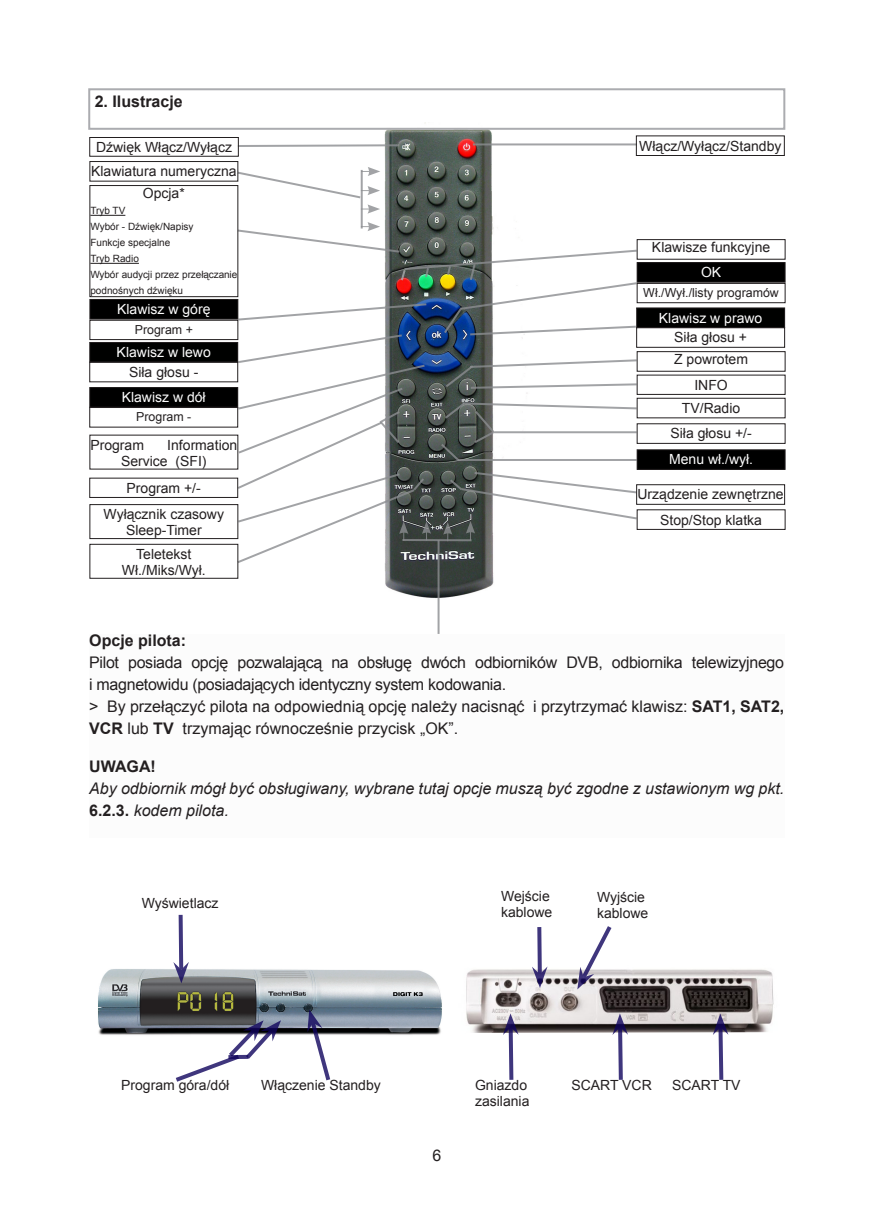
<style>
.page{position:relative;width:873px;height:1225px;background:#fff}
.page>*{position:absolute;margin:0;border:0;box-sizing:border-box;transform-origin:0 0}
.t1{font:16px/22px "Arial";letter-spacing:-.02em;color:#231f20}
.t2{font:16px/22px "Arial";color:#231f20}
.t3{font:italic 16px/22px "Arial";color:#231f20}
.t4{font:700 16px "Arial";color:#231f20}
.t5{font:14px/16px "Arial";color:#231f20}
.t6{font:14px "Arial";color:#fdfdfd}
.t7{font:14px "Arial";color:#fcfcfc}
.t8{font:12.4px "Arial";color:#231f20}
.t9{font:10px/16px "Arial";color:#231f20}
.s1{font-weight:700}
.s2{font-weight:700;font-style:normal}
</style>
<div class="page">
<img style="left:360px;top:123px;width:202px;height:487px">
<div style="left:88px;top:88px;width:697px;height:42px;border:2px solid #abacb0"></div>
<hr style="left:473px;top:143px;width:164px;height:2px;background:#8b8d90">
<hr style="left:438px;top:540px;width:2px;height:94px;background:#8b8d90">
<img style="left:98px;top:954px;width:344px;height:81px">
<svg style="left:179px;top:914px;width:4px;height:47px"></svg>
<svg style="left:173px;top:961px;width:16px;height:22px"></svg>
<svg style="left:307px;top:1009px;width:25px;height:72px"></svg>
<svg style="left:174px;top:1020px;width:107px;height:62px"></svg>
<img style="left:466px;top:969px;width:308px;height:64px">
<svg style="left:577px;top:926px;width:36px;height:63px"></svg>
<div style="left:537px;top:927px;width:5px;height:47px;background:#3f367d"></div>
<svg style="left:532px;top:966px;width:16px;height:22px"></svg>
<svg style="left:612px;top:1013px;width:16px;height:67px"></svg>
<svg style="left:713px;top:1013px;width:15px;height:67px"></svg>
<svg style="left:503px;top:1013px;width:16px;height:67px"></svg>
<svg style="left:239px;top:143px;width:162px;height:5px"></svg>
<hr style="left:361px;top:170px;width:2px;height:58px;background:#8b8d90">
<svg style="left:238px;top:167px;width:142px;height:47px"></svg>
<svg style="left:235px;top:222px;width:404px;height:343px"></svg>
<div style="left:636px;top:135px;width:149px;height:21px;border:1px solid #231f20"></div>
<div style="left:637px;top:239px;width:149px;height:21px;border:1px solid #231f20"></div>
<div style="left:637px;top:262px;width:148px;height:20px;background:#000"></div>
<div style="left:637px;top:262px;width:149px;height:21px;border:1px solid #231f20"></div>
<div style="left:637px;top:374px;width:149px;height:21px;border:1px solid #231f20"></div>
<div style="left:637px;top:308px;width:148px;height:19px;background:#000100"></div>
<div style="left:636px;top:307px;width:149px;height:21px;border:1px solid #231f20"></div>
<div style="left:637px;top:398px;width:149px;height:20px;border:1px solid #231f20"></div>
<div style="left:636px;top:327px;width:149px;height:21px;border:1px solid #231f20"></div>
<div style="left:637px;top:283px;width:149px;height:20px;border:1px solid #231f20"></div>
<div style="left:637px;top:351px;width:149px;height:21px;border:1px solid #231f20"></div>
<div style="left:637px;top:423px;width:149px;height:21px;border:1px solid #231f20"></div>
<div style="left:637px;top:450px;width:148px;height:19px;background:#000"></div>
<div style="left:637px;top:449px;width:149px;height:21px;border:1px solid #231f20"></div>
<div style="left:636px;top:484px;width:149px;height:21px;border:1px solid #231f20"></div>
<div style="left:637px;top:509px;width:149px;height:21px;border:1px solid #231f20"></div>
<div style="left:89px;top:137px;width:150px;height:20px;border:1px solid #231f20"></div>
<hr style="left:90px;top:215px;width:35px;height:1px;background:#231f20">
<hr style="left:90px;top:263px;width:49px;height:1px;background:#231f20">
<div style="left:89px;top:185px;width:149px;height:112px;border:1px solid #231f20"></div>
<div style="left:90px;top:299px;width:148px;height:20px;background:#000"></div>
<div style="left:89px;top:299px;width:149px;height:20px;border:1px solid #231f20"></div>
<div style="left:89px;top:477px;width:149px;height:21px;border:1px solid #231f20"></div>
<div style="left:90px;top:342px;width:148px;height:20px;background:#000100"></div>
<div style="left:89px;top:342px;width:149px;height:20px;border:1px solid #231f20"></div>
<div style="left:89px;top:362px;width:149px;height:20px;border:1px solid #231f20"></div>
<div style="left:89px;top:320px;width:149px;height:20px;border:1px solid #231f20"></div>
<div style="left:89px;top:407px;width:149px;height:20px;border:1px solid #231f20"></div>
<div style="left:90px;top:387px;width:148px;height:20px;background:#000"></div>
<div style="left:89px;top:387px;width:149px;height:20px;border:1px solid #231f20"></div>
<div style="left:89px;top:161px;width:149px;height:21px;border:1px solid #231f20"></div>
<div style="left:89px;top:504px;width:149px;height:35px;border:1px solid #231f20"></div>
<div style="left:89px;top:544px;width:149px;height:35px;border:1px solid #231f20"></div>
<p class="t4" style="left:95px;top:91px;width:90px">2. Ilustracje</p>
<p class="t5" style="left:96px;top:139px;width:137px">Dźwięk Włącz/Wyłącz</p>
<p class="t5" style="left:143px;top:185px;width:44px">Opcja*</p>
<p class="t9" style="left:90px;top:203px;width:37px">Tryb TV</p>
<p class="t9" style="left:90px;top:219px;width:105px">Wybór - Dźwięk/Napisy</p>
<p class="t9" style="left:90px;top:235px;width:82px">Funkcje specjalne</p>
<p class="t9" style="left:90px;top:251px;width:50px">Tryb Radio</p>
<p class="t9" style="left:90px;top:267px;width:148px">Wybór audycji przez przełączanie podnośnych dźwięku</p>
<p class="t7" style="left:117px;top:300px;width:95px">Klawisz w górę</p>
<p class="t5" style="left:91px;top:163px;width:147px">Klawiatura numeryczna</p>
<p class="t8" style="left:135px;top:321px;width:60px">Program +</p>
<p class="t6" style="left:117px;top:343px;width:96px">Klawisz w lewo</p>
<p class="t5" style="left:129px;top:364px;width:71px">Siła głosu -</p>
<p class="t6" style="left:122px;top:388px;width:86px">Klawisz w dół</p>
<p class="t5" style="left:90px;top:437px;width:55px">Program</p>
<p class="t8" style="left:136px;top:408px;width:57px">Program -</p>
<p class="t5" style="left:121px;top:437px;width:118px;text-indent:46px">Information<br>Service (SFI)</p>
<p class="t5" style="left:127px;top:480px;width:76px">Program +/-</p>
<p class="t5" style="left:104px;top:506px;width:122px">Wyłącznik czasowy</p>
<p class="t5" style="left:126px;top:522px;width:77px">Sleep-Timer</p>
<p class="t5" style="left:136px;top:546px;width:57px">Teletekst</p>
<p class="t5" style="left:122px;top:562px;width:85px">Wł./Miks/Wył.</p>
<p class="t5" style="left:639px;top:138px;width:144px">Włącz/Wyłącz/Standby</p>
<p class="t5" style="left:652px;top:239px;width:120px">Klawisze funkcyjne</p>
<p class="t7" style="left:701px;top:263px;width:22px">OK</p>
<p class="t8" style="left:643px;top:284px;width:137px">Wł./Wył./listy programów</p>
<p class="t6" style="left:659px;top:308px;width:105px">Klawisz w prawo</p>
<p class="t5" style="left:674px;top:329px;width:74px">Siła głosu +</p>
<p class="t5" style="left:674px;top:351px;width:75px">Z powrotem</p>
<p class="t5" style="left:694px;top:377px;width:35px">INFO</p>
<p class="t5" style="left:682px;top:400px;width:60px">TV/Radio</p>
<p class="t5" style="left:670px;top:425px;width:83px">Siła głosu +/-</p>
<p class="t7" style="left:669px;top:450px;width:86px">Menu wł./wył.</p>
<p class="t5" style="left:637px;top:486px;width:148px">Urządzenie zewnętrzne</p>
<p class="t5" style="left:660px;top:511px;width:103px">Stop/Stop klatka</p>
<p class="t4" style="left:89px;top:629px;width:98px">Opcje pilota:</p>
<p class="t1" style="left:89px;top:651px;width:696px">Pilot posiada opcję pozwalającą na obsługę dwóch odbiorników DVB, odbiornika telewizyjnego i magnetowidu (posiadających identyczny system kodowania.</p>
<p class="t2" style="left:89px;top:695px;width:697px">&gt; By przełączyć pilota na odpowiednią opcję należy nacisnąć i przytrzymać klawisz: <span class="s1">SAT1, SAT2,<br>VCR</span> lub <span class="s1">TV</span> trzymając równocześnie przycisk „OK”.</p>
<p class="t4" style="left:89px;top:755px;width:68px">UWAGA!</p>
<p class="t3" style="left:89px;top:777px;width:697px">Aby odbiornik mógł być obsługiwany, wybrane tutaj opcje muszą być zgodne z ustawionym wg pkt.<br><span class="s2">6.2.3.</span> kodem pilota.</p>
<p class="t5" style="left:142px;top:895px;width:78px">Wyświetlacz</p>
<p class="t5" style="left:501px;top:888px;width:53px">Wejście kablowe</p>
<p class="t5" style="left:597px;top:889px;width:53px">Wyjście kablowe</p>
<p class="t5" style="left:121px;top:1077px;width:110px">Program góra/dół</p>
<p class="t5" style="left:261px;top:1077px;width:121px">Włączenie Standby</p>
<p class="t1" style="left:432px;top:1144px;width:10px">6</p>
<p class="t5" style="left:475px;top:1077px;width:56px">Gniazdo zasilania</p>
<p class="t5" style="left:571px;top:1077px;width:82px">SCART VCR</p>
<p class="t5" style="left:672px;top:1077px;width:70px">SCART TV</p>
</div>
